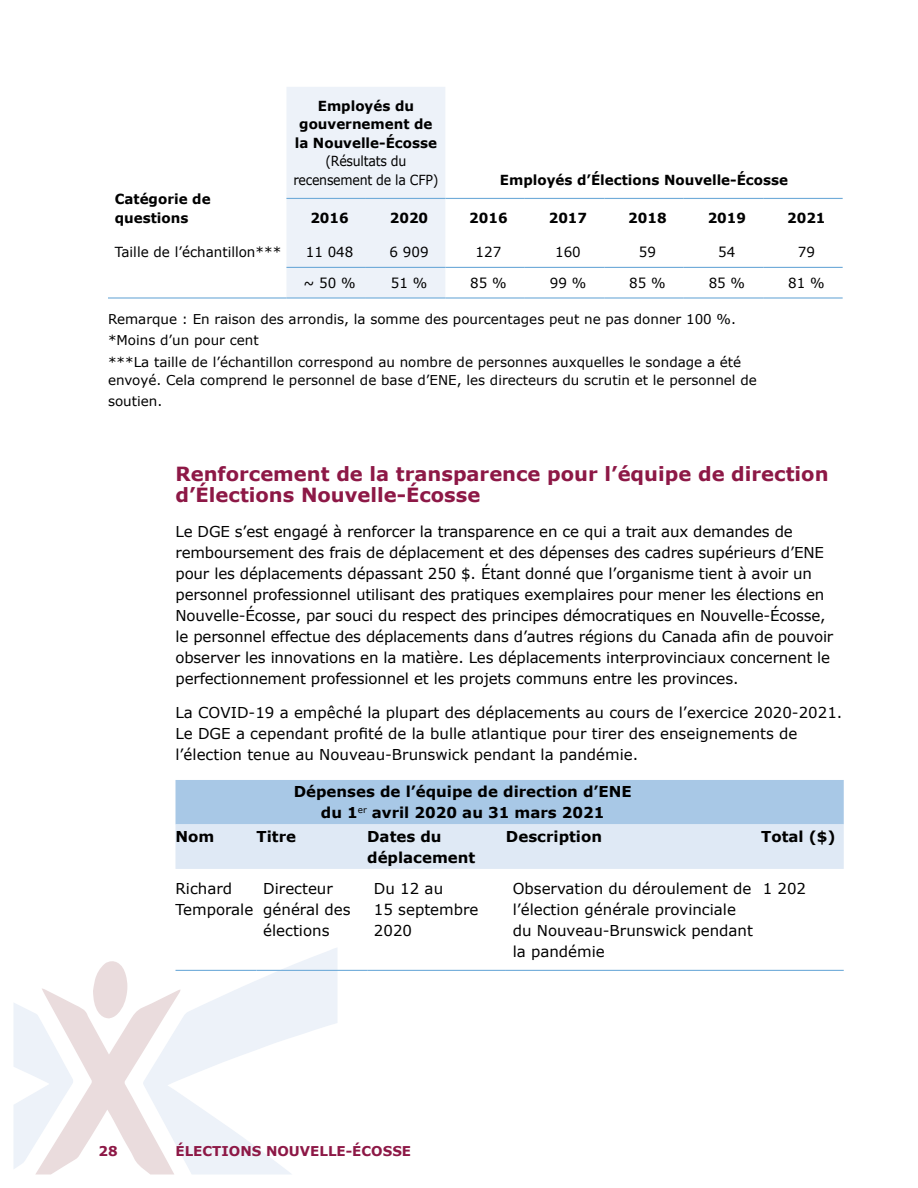
<style>
.page{position:relative;width:918px;height:1188px;background:#fff}
.page>*{position:absolute;margin:0;border:0;box-sizing:border-box;transform-origin:0 0}
.t1{font:700 19.5px/21px "Verdana";color:#8d1846}
.t2{font:15px/21px "Verdana";letter-spacing:-.01em;color:#000}
.t3{font:700 15px/21px "Verdana";color:#000;text-align:center}
.t4{font:700 13.95px/18.5px "Verdana";color:#000}
.t5{font:13.95px "Verdana";color:#000}
.t6{font:13.95px/18.5px "Verdana";letter-spacing:-.02em;color:#000;text-align:center;scale:.9 1}
.t7{font:13.5px/21.5px "Verdana";color:#000}
.t8{font:700 13.5px "Verdana";color:#8d1846}
</style>
<div class="page">
<svg style="left:14px;top:961px;width:129px;height:213px"></svg>
<svg style="left:143px;top:948px;width:195px;height:226px"></svg>
<div style="left:286px;top:87px;width:159px;height:210px;background:#edf2f9"></div>
<hr style="left:286px;top:198px;width:80px;height:1px;background:#71acd9">
<hr style="left:366px;top:198px;width:79px;height:1px;background:#71acd9">
<hr style="left:445px;top:198px;width:80px;height:1px;background:#71acd9">
<hr style="left:525px;top:198px;width:79px;height:1px;background:#71acd9">
<hr style="left:604px;top:198px;width:80px;height:1px;background:#71acd9">
<hr style="left:684px;top:198px;width:79px;height:1px;background:#71acd9">
<hr style="left:763px;top:198px;width:80px;height:1px;background:#71acd9">
<hr style="left:108px;top:297px;width:178px;height:2px;background:#71acd9">
<hr style="left:286px;top:267px;width:80px;height:1px;background:#71acd9">
<hr style="left:366px;top:267px;width:79px;height:1px;background:#71acd9">
<hr style="left:445px;top:267px;width:80px;height:1px;background:#71acd9">
<hr style="left:525px;top:267px;width:79px;height:1px;background:#71acd9">
<hr style="left:604px;top:267px;width:80px;height:1px;background:#71acd9">
<hr style="left:684px;top:267px;width:79px;height:1px;background:#71acd9">
<hr style="left:763px;top:267px;width:80px;height:1px;background:#71acd9">
<hr style="left:286px;top:297px;width:80px;height:2px;background:#71acd9">
<hr style="left:366px;top:297px;width:79px;height:2px;background:#71acd9">
<hr style="left:445px;top:297px;width:80px;height:2px;background:#71acd9">
<hr style="left:525px;top:297px;width:79px;height:2px;background:#71acd9">
<hr style="left:604px;top:297px;width:80px;height:2px;background:#71acd9">
<hr style="left:684px;top:297px;width:79px;height:2px;background:#71acd9">
<hr style="left:763px;top:297px;width:80px;height:2px;background:#71acd9">
<svg style="left:176px;top:780px;width:668px;height:89px;background:#c3d8ed"></svg>
<hr style="left:176px;top:970px;width:80px;height:1px;background:#71acd9">
<hr style="left:256px;top:970px;width:111px;height:1px;background:#71acd9">
<hr style="left:367px;top:970px;width:139px;height:1px;background:#71acd9">
<hr style="left:506px;top:970px;width:250px;height:1px;background:#71acd9">
<hr style="left:756px;top:970px;width:88px;height:1px;background:#71acd9">
<p class="t4" style="left:115px;top:190px;width:97px">Catégorie de questions</p>
<p class="t4" style="left:295px;top:97px;width:144px;text-align:center">Employés du gouvernement de la Nouvelle-Écosse</p>
<p class="t6" style="left:293px;top:152px;width:163px">(Résultats du recensement de la CFP)</p>
<p class="t4" style="left:500px;top:171px;width:290px">Employés d’Élections Nouvelle-Écosse</p>
<p class="t4" style="left:310px;top:209px;width:40px">2016</p>
<p class="t4" style="left:390px;top:209px;width:40px">2020</p>
<p class="t4" style="left:469px;top:209px;width:40px">2016</p>
<p class="t4" style="left:549px;top:209px;width:40px">2017</p>
<p class="t4" style="left:628px;top:209px;width:40px">2018</p>
<p class="t4" style="left:708px;top:209px;width:40px">2019</p>
<p class="t4" style="left:787px;top:209px;width:40px">2021</p>
<p class="t5" style="left:115px;top:243px;width:168px">Taille de l’échantillon***</p>
<p class="t5" style="left:306px;top:243px;width:49px">11 048</p>
<p class="t5" style="left:390px;top:243px;width:41px">6 909</p>
<p class="t5" style="left:476px;top:243px;width:27px">127</p>
<p class="t5" style="left:555px;top:243px;width:27px">160</p>
<p class="t5" style="left:639px;top:243px;width:19px">59</p>
<p class="t5" style="left:718px;top:243px;width:19px">54</p>
<p class="t5" style="left:798px;top:243px;width:19px">79</p>
<p class="t5" style="left:304px;top:274px;width:54px">~50%</p>
<p class="t5" style="left:391px;top:274px;width:38px">51 %</p>
<p class="t5" style="left:470px;top:274px;width:38px">85 %</p>
<p class="t5" style="left:550px;top:274px;width:38px">99 %</p>
<p class="t5" style="left:629px;top:274px;width:38px">85 %</p>
<p class="t5" style="left:709px;top:274px;width:38px">85 %</p>
<p class="t5" style="left:788px;top:274px;width:38px">81 %</p>
<p class="t7" style="left:108px;top:308px;width:635px">Remarque : En raison des arrondis, la somme des pourcentages peut ne pas donner 100 %. *Moins d’un pour cent<br>***La taille de l’échantillon correspond au nombre de personnes auxquelles le sondage a été</p>
<p class="t7" style="left:108px;top:370px;width:650px;line-height:21px">envoyé. Cela comprend le personnel de base d’ENE, les directeurs du scrutin et le personnel de soutien.</p>
<h1 class="t1" style="left:176px;top:464px;width:655px">Renforcement de la transparence pour l’équipe de direction d’Élections Nouvelle-Écosse</h1>
<p class="t2" style="left:176px;top:521px;width:659px">Le DGE s’est engagé à renforcer la transparence en ce qui a trait aux demandes de remboursement des frais de déplacement et des dépenses des cadres supérieurs d’ENE pour les déplacements dépassant 250 $. Étant donné que l’organisme tient à avoir un personnel professionnel utilisant des pratiques exemplaires pour mener les élections en Nouvelle-Écosse, par souci du respect des principes démocratiques en Nouvelle-Écosse, le personnel effectue des déplacements dans d’autres régions du Canada afin de pouvoir observer les innovations en la matière. Les déplacements interprovinciaux concernent le perfectionnement professionnel et les projets communs entre les provinces.</p>
<p class="t2" style="left:176px;top:703px;width:668px">La COVID-19 a empêché la plupart des déplacements au cours de l’exercice 2020-2021.<br>Le DGE a cependant profité de la bulle atlantique pour tirer des enseignements de l’élection tenue au Nouveau-Brunswick pendant la pandémie.</p>
<p class="t3" style="left:294px;top:782px;width:340px">Dépenses de l’équipe de direction d’ENE du 1<sup>er</sup> avril 2020 au 31 mars 2021</p>
<p class="t3" style="left:176px;top:826px;width:40px">Nom</p>
<p class="t3" style="left:257px;top:826px;width:41px">Titre</p>
<p class="t3" style="left:367px;top:826px;width:110px;text-align:left">Dates du déplacement</p>
<p class="t3" style="left:506px;top:826px;width:98px">Description</p>
<p class="t3" style="left:761px;top:826px;width:76px">Total ($)</p>
<p class="t2" style="left:176px;top:878px;width:79px">Richard<br>Temporale</p>
<p class="t2" style="left:263px;top:878px;width:89px">Directeur général des élections</p>
<p class="t2" style="left:374px;top:878px;width:106px">Du 12 au<br>15 septembre<br>2020</p>
<p class="t2" style="left:513px;top:878px;width:242px">Observation du déroulement de l’élection générale provinciale du Nouveau-Brunswick pendant la pandémie</p>
<p class="t2" style="left:763px;top:878px;width:45px">1 202</p>
<p class="t8" style="left:98px;top:1143px;width:21px">28</p>
<p class="t8" style="left:176px;top:1143px;width:237px">ÉLECTIONS NOUVELLE-ÉCOSSE</p>
</div>
